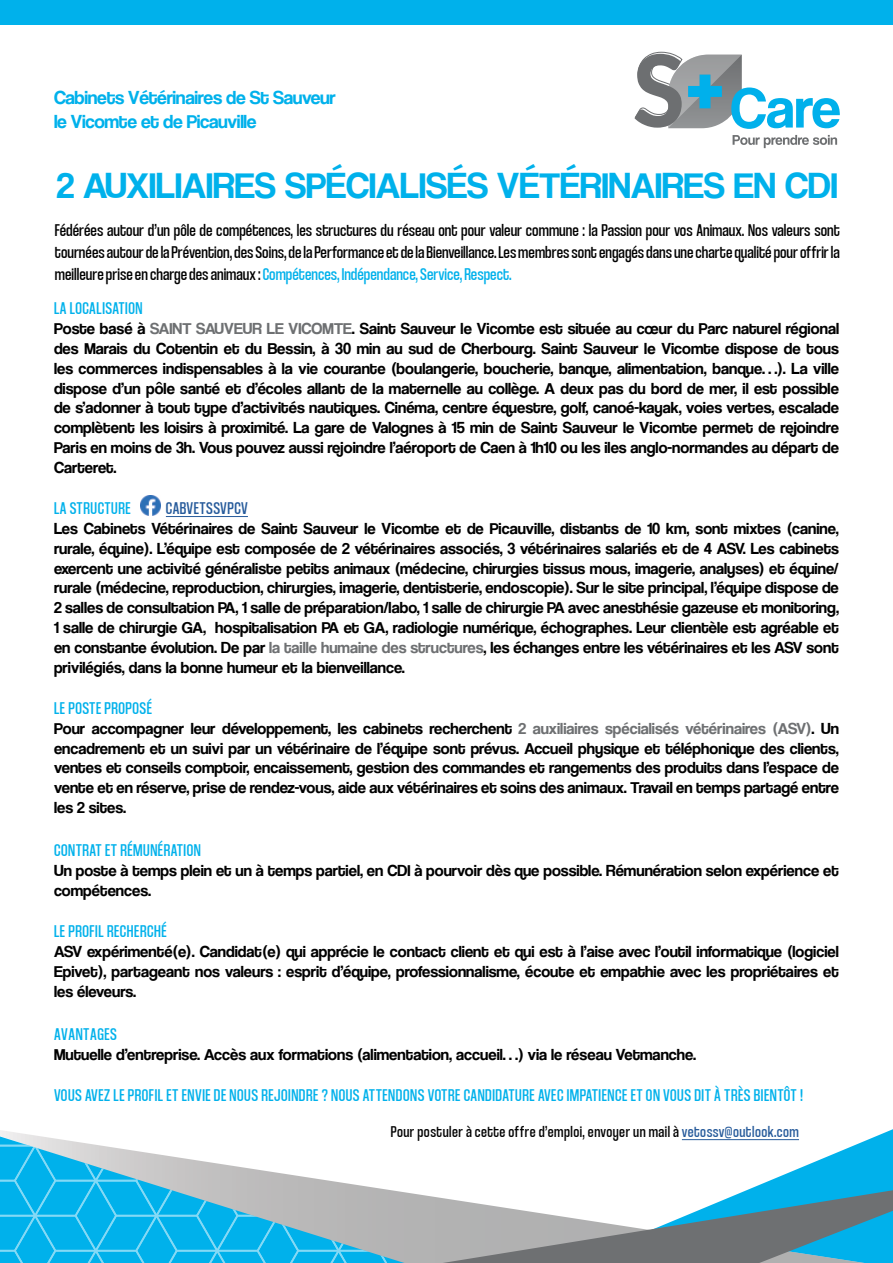
<style>
.page{position:relative;width:893px;height:1263px;background:#fff}
.page>*{position:absolute;margin:0;border:0;box-sizing:border-box;transform-origin:0 0}
.t1{font:37.5px "Coolvetica Rg";color:#00b1eb}
.t2{font:19.5px "Coolvetica Rg";letter-spacing:-.02em;color:#00b1eb}
.t3{font:18px/21.6px "Coolvetica Condensed Rg";color:#000;text-align:justify}
.t4{font:18px "Coolvetica Condensed Rg";letter-spacing:.03em;color:#00b1eb}
.t5{font:18px "Coolvetica Condensed Rg";letter-spacing:.03em;color:#275b9b}
.t6{font:16.5px/19.8px "Coolvetica Rg";color:#000;text-align:justify}
.t7{font:16.5px "Coolvetica Condensed Rg";letter-spacing:.03em;color:#000}
.s1{color:#00b1eb}
.s2{color:#6e7072}
.s3{color:#275b9b}
</style>
<div class="page">
<svg style="left:0;top:1130px;width:443px;height:133px"></svg>
<svg style="left:443px;top:1129px;width:450px;height:134px"></svg>
<svg style="left:0;top:1136px;width:404px;height:127px"></svg>
<div style="left:0;top:0;width:893px;height:24px;background:#00b1eb"></div>
<hr style="left:166px;top:516px;width:82px;height:1px;background:#275b9b">
<hr style="left:682px;top:1139px;width:117px;height:1px;background:#275b9b">
<svg style="left:733px;top:135px;width:104px;height:13px"></svg>
<svg style="left:634px;top:52px;width:206px;height:77px"></svg>
<img style="left:140px;top:495px;width:20px;height:21px">
<p class="t2" style="left:54px;top:86px;width:283px">Cabinets Vétérinaires de St Sauveur</p>
<p class="t2" style="left:54px;top:110px;width:204px">le Vicomte et de Picauville</p>
<p class="t1" style="left:57px;top:163px;width:782px">2 AUXILIAIRES SPÉCIALISÉS VÉTÉRINAIRES EN CDI</p>
<p class="t3" style="left:55px;top:219px;width:786px">Fédérées autour d’un pôle de compétences, les structures du réseau ont pour valeur commune : la Passion pour vos Animaux. Nos valeurs sont tournées autour de la Prévention, des Soins, de la Performance et de la Bienveillance. Les membres sont engagés dans une charte qualité pour offrir la meilleure prise en charge des animaux : <span class="s1">Compétences, Indépendance, Service, Respect.</span></p>
<p class="t4" style="left:54px;top:297px;width:90px">LA LOCALISATION</p>
<p class="t6" style="left:54px;top:319px;width:786px">Poste basé à <span class="s2">SAINT SAUVEUR LE VICOMTE</span>. Saint Sauveur le Vicomte est située au cœur du Parc naturel régional des Marais du Cotentin et du Bessin, à 30 min au sud de Cherbourg. Saint Sauveur le Vicomte dispose de tous les commerces indispensables à la vie courante (boulangerie, boucherie, banque, alimentation, banque…). La ville dispose d’un pôle santé et d’écoles allant de la maternelle au collège. A deux pas du bord de mer, il est possible de s’adonner à tout type d’activités nautiques. Cinéma, centre équestre, golf, canoé-kayak, voies vertes, escalade complètent les loisirs à proximité. La gare de Valognes à 15 min de Saint Sauveur le Vicomte permet de rejoindre Paris en moins de 3h. Vous pouvez aussi rejoindre l’aéroport de Caen à 1h10 ou les iles anglo-normandes au départ de Carteret.</p>
<p class="t4" style="left:54px;top:497px;width:78px">LA STRUCTURE</p>
<p class="t5" style="left:166px;top:497px;width:84px">CABVETSSVPCV</p>
<p class="t6" style="left:54px;top:518px;width:787px">Les Cabinets Vétérinaires de Saint Sauveur le Vicomte et de Picauville, distants de 10 km, sont mixtes (canine, rurale, équine). L’équipe est composée de 2 vétérinaires associés, 3 vétérinaires salariés et de 4 ASV. Les cabinets exercent une activité généraliste petits animaux (médecine, chirurgies tissus mous, imagerie, analyses) et équine/ rurale (médecine, reproduction, chirurgies, imagerie, dentisterie, endoscopie). Sur le site principal, l’équipe dispose de 2 salles de consultation PA, 1 salle de préparation/labo, 1 salle de chirurgie PA avec anesthésie gazeuse et monitoring, 1 salle de chirurgie GA, hospitalisation PA et GA, radiologie numérique, échographes. Leur clientèle est agréable et en constante évolution. De par <span class="s2">la taille humaine des structures</span>, les échanges entre les vétérinaires et les ASV sont privilégiés, dans la bonne humeur et la bienveillance.</p>
<p class="t4" style="left:54px;top:697px;width:100px">LE POSTE PROPOSÉ</p>
<p class="t6" style="left:54px;top:718px;width:786px">Pour accompagner leur développement, les cabinets recherchent <span class="s2">2 auxiliaires spécialisés vétérinaires (ASV)</span>. Un encadrement et un suivi par un vétérinaire de l’équipe sont prévus. Accueil physique et téléphonique des clients, ventes et conseils comptoir, encaissement, gestion des commandes et rangements des produits dans l’espace de vente et en réserve, prise de rendez-vous, aide aux vétérinaires et soins des animaux. Travail en temps partagé entre les 2 sites.</p>
<p class="t4" style="left:54px;top:839px;width:148px">CONTRAT ET RÉMUNÉRATION</p>
<p class="t6" style="left:54px;top:860px;width:786px">Un poste à temps plein et un à temps partiel, en CDI à pourvoir dès que possible. Rémunération selon expérience et compétences.</p>
<p class="t4" style="left:54px;top:920px;width:114px">LE PROFIL RECHERCHÉ</p>
<p class="t6" style="left:54px;top:941px;width:786px">ASV expérimenté(e). Candidat(e) qui apprécie le contact client et qui est à l’aise avec l’outil informatique (logiciel Epivet), partageant nos valeurs : esprit d’équipe, professionnalisme, écoute et empathie avec les propriétaires et les éleveurs.</p>
<p class="t4" style="left:54px;top:1022px;width:64px">AVANTAGES</p>
<p class="t6" style="left:54px;top:1044px;width:644px">Mutuelle d’entreprise. Accès aux formations (alimentation, accueil…) via le réseau Vetmanche.</p>
<p class="t4" style="left:54px;top:1084px;width:751px">VOUS AVEZ LE PROFIL ET ENVIE DE NOUS REJOINDRE ? NOUS ATTENDONS VOTRE CANDIDATURE AVEC IMPATIENCE ET ON VOUS DIT À TRÈS BIENTÔT !</p>
<p class="t7" style="left:391px;top:1122px;width:410px">Pour postuler à cette offre d’emploi, envoyer un mail à <span class="s3">vetossv@outlook.com</span></p>
</div>
